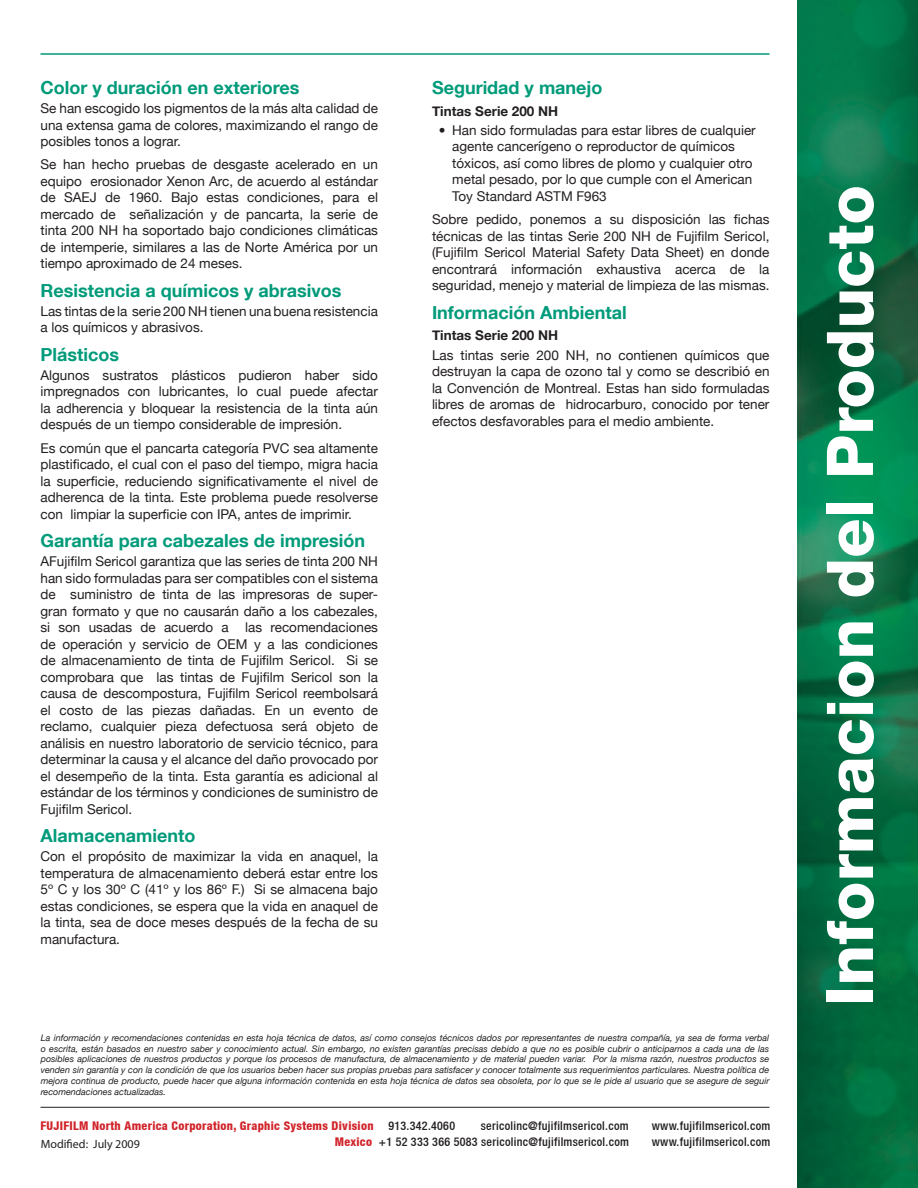
<style>
.page{position:relative;width:918px;height:1188px;background:#fff}
.page>*{position:absolute;margin:0;border:0;box-sizing:border-box;transform-origin:0 0}
.Product_Information{font:800 64.5px "Helvetica Neue LT Com";color:#fff}
.Green_Subhead{font:700 18px "Helvetica Neue LT Com";color:#009b7a}
.Body_Text{font:13.5px/16.5px "Helvetica Neue";color:#231f20;text-align:justify}
.Bullets{font:13.5px/16.5px "Helvetica Neue";color:#231f20}
.Sub_Header{font:700 13.5px "Helvetica Neue";color:#231f20}
.Footer_Address{font:500 condensed 12px "Helvetica Neue LT";letter-spacing:.025em;color:#231f20}
.Footer_Address_-_Red{font:800 condensed 12px "Helvetica Neue LT";letter-spacing:.025em;color:#d1232a}
.Address{font:12px "Myriad Pro";color:#231f20}
.Legal_Info{font:italic 9px/10.8px "Helvetica Neue";color:#231f20;text-align:justify}
</style>
<div class="page">
<img style="left:797px;top:0;width:121px;height:1188px">
<hr style="left:40px;top:53px;width:730px;height:2px;background:#009b7a">
<hr style="left:40px;top:1107px;width:730px;height:1px;background:#231f20">
<p class="Green_Subhead" style="left:40px;top:76px;width:260px">Color y duración en exteriores</p>
<p class="Body_Text" style="left:40px;top:100px;width:339px">Se han escogido los pigmentos de la más alta calidad de una extensa gama de colores, maximizando el rango de posibles tonos a lograr.</p>
<p class="Body_Text" style="left:40px;top:156px;width:339px">Se han hecho pruebas de desgaste acelerado en un equipo erosionador Xenon Arc, de acuerdo al estándar de SAEJ de 1960. Bajo estas condiciones, para el mercado de señalización y de pancarta, la serie de tinta 200 NH ha soportado bajo condiciones climáticas de intemperie, similares a las de Norte América por un tiempo aproximado de 24 meses.</p>
<p class="Green_Subhead" style="left:40px;top:279px;width:302px">Resistencia a químicos y abrasivos</p>
<p class="Body_Text" style="left:40px;top:303px;width:339px">Las tintas de la serie 200 NH tienen una buena resistencia a los químicos y abrasivos.</p>
<p class="Green_Subhead" style="left:40px;top:343px;width:80px">Plásticos</p>
<p class="Body_Text" style="left:40px;top:367px;width:339px">Algunos sustratos plásticos pudieron haber sido impregnados con lubricantes, lo cual puede afectar la adherencia y bloquear la resistencia de la tinta aún después de un tiempo considerable de impresión.</p>
<p class="Body_Text" style="left:40px;top:439px;width:339px">Es común que el pancarta categoría PVC sea altamente plastificado, el cual con el paso del tiempo, migra hacia la superficie, reduciendo significativamente el nivel de adherenca de la tinta. Este problema puede resolverse con limpiar la superficie con IPA, antes de imprimir.</p>
<p class="Green_Subhead" style="left:40px;top:529px;width:326px">Garantía para cabezales de impresión</p>
<p class="Body_Text" style="left:40px;top:553px;width:339px">AFujifilm Sericol garantiza que las series de tinta 200 NH han sido formuladas para ser compatibles con el sistema de suministro de tinta de las impresoras de super&shy;gran formato y que no causarán daño a los cabezales, si son usadas de acuerdo a las recomendaciones de operación y servicio de OEM y a las condiciones de almacenamiento de tinta de Fujifilm Sericol. Si se comprobara que las tintas de Fujifilm Sericol son la causa de descompostura, Fujifilm Sericol reembolsará el costo de las piezas dañadas. En un evento de reclamo, cualquier pieza defectuosa será objeto de análisis en nuestro laboratorio de servicio técnico, para determinar la causa y el alcance del daño provocado por el desempeño de la tinta. Esta garantía es adicional al estándar de los términos y condiciones de suministro de Fujifilm Sericol.</p>
<p class="Green_Subhead" style="left:40px;top:824px;width:156px">Alamacenamiento</p>
<p class="Body_Text" style="left:40px;top:848px;width:339px">Con el propósito de maximizar la vida en anaquel, la temperatura de almacenamiento deberá estar entre los 5º C y los 30º C (41º y los 86º F.) Si se almacena bajo estas condiciones, se espera que la vida en anaquel de la tinta, sea de doce meses después de la fecha de su manufactura.</p>
<p class="Green_Subhead" style="left:432px;top:76px;width:172px">Seguridad y manejo</p>
<p class="Sub_Header" style="left:432px;top:103px;width:128px">Tintas Serie 200 NH</p>
<p class="Bullets" style="left:452px;top:122px;width:305px;text-indent:-14px">• Han sido formuladas para estar libres de cualquier agente cancerígeno o reproductor de químicos tóxicos, así como libres de plomo y cualquier otro metal pesado, por lo que cumple con el American Toy Standard ASTM F963</p>
<p class="Body_Text" style="left:432px;top:211px;width:339px">Sobre pedido, ponemos a su disposición las fichas técnicas de las tintas Serie 200 NH de Fujifilm Sericol, (Fujifilm Sericol Material Safety Data Sheet) en donde encontrará información exhaustiva acerca de la seguridad, menejo y material de limpieza de las mismas.</p>
<p class="Green_Subhead" style="left:432px;top:301px;width:196px">Información Ambiental</p>
<p class="Sub_Header" style="left:432px;top:327px;width:128px">Tintas Serie 200 NH</p>
<p class="Body_Text" style="left:432px;top:346px;width:339px">Las tintas serie 200 NH, no contienen químicos que destruyan la capa de ozono tal y como se describió en la Convención de Montreal. Estas han sido formuladas libres de aromas de hidrocarburo, conocido por tener efectos desfavorables para el medio ambiente.</p>
<p class="Legal_Info" style="left:41px;top:1032px;width:730px">La información y recomendaciones contenidas en esta hoja técnica de datos, así como consejos técnicos dados por representantes de nuestra compañía, ya sea de forma verbal o escrita, están basados en nuestro saber y conocimiento actual. Sin embargo, no existen garantías precisas debido a que no es posible cubrir o anticiparnos a cada una de las posibles aplicaciones de nuestros productos y porque los procesos de manufactura, de almacenamiento y de material pueden variar. Por la misma razón, nuestros productos se venden sin garantía y con la condición de que los usuarios beben hacer sus propias pruebas para satisfacer y conocer totalmente sus requerimientos particulares. Nuestra política de mejora continua de producto, puede hacer que alguna información contenida en esta hoja técnica de datos sea obsoleta, por lo que se le pide al usuario que se asegure de seguir recomendaciones actualizadas.</p>
<p class="Footer_Address_-_Red" style="left:40px;top:1118px;width:335px">FUJIFILM North America Corporation, Graphic Systems Division</p>
<p class="Footer_Address" style="left:388px;top:1118px;width:68px">913.342.4060</p>
<p class="Footer_Address" style="left:481px;top:1118px;width:150px">sericolinc@fujifilmsericol.com</p>
<p class="Footer_Address" style="left:652px;top:1118px;width:120px">www.fujifilmsericol.com</p>
<p class="Footer_Address_-_Red" style="left:335px;top:1135px;width:39px">Mexico</p>
<p class="Footer_Address" style="left:379px;top:1135px;width:252px">+1 52 333 366 5083 sericolinc@fujifilmsericol.com</p>
<p class="Footer_Address" style="left:652px;top:1135px;width:120px">www.fujifilmsericol.com</p>
<p class="Address" style="left:41px;top:1136px;width:101px">Modified: July 2009</p>
<p class="Product_Information" style="left:812px;top:1006px;width:822px;rotate:-90deg">Informacion del Producto</p>
</div>
